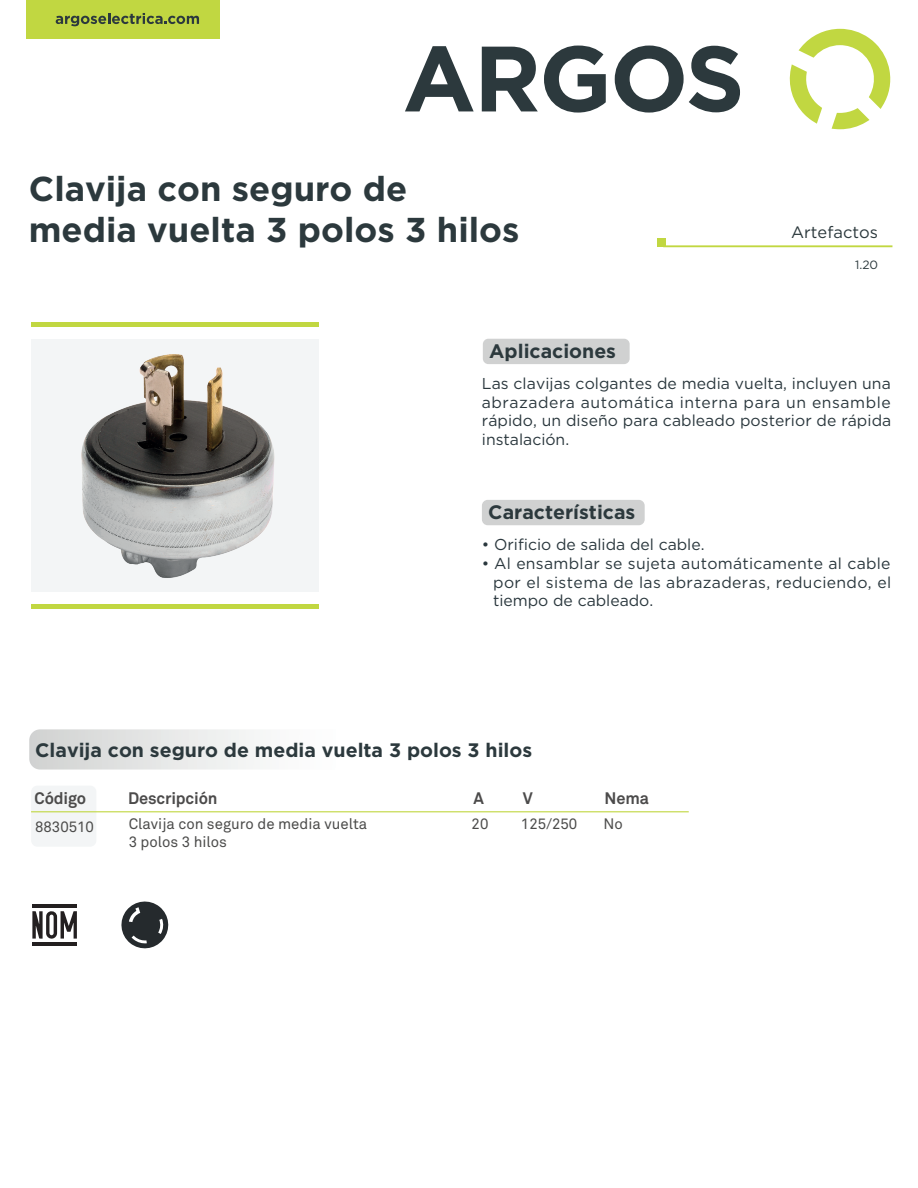
<style>
.page{position:relative;width:918px;height:1188px;background:#fff}
.page>*{position:absolute;margin:0;border:0;box-sizing:border-box;transform-origin:0 0}
.t1{font:700 34.5px/41.4px "Gotham";color:#2c393d}
.t2{font:700 19.5px "Gotham";color:#2c393d}
.t3{font:700 16.5px "Akkurat Pro";letter-spacing:-.01em;color:#4c4b4b}
.t4{font:16.5px "Gotham";color:#2c393d}
.t5{font:15.75px/18.9px "Gotham";letter-spacing:.005em;color:#2a373d;text-align:justify}
.t6{font:15px/18px "Akkurat Pro";color:#4c4c4b}
.t7{font:12px "Gotham";color:#2c393d}
</style>
<div class="page">
<div style="left:31px;top:339px;width:287px;height:253px;background:#f3f5f6"></div>
<div style="left:31px;top:322px;width:287px;height:5px;background:#c1d741"></div>
<div style="left:31px;top:604px;width:287px;height:5px;background:#c1d741"></div>
<svg style="left:121px;top:902px;width:47px;height:46px"></svg>
<img style="left:81px;top:354px;width:194px;height:224px">
<div style="left:31px;top:786px;width:65px;height:61px;background:#f3f5f6;border-radius:6px"></div>
<div style="left:26px;top:1px;width:194px;height:38px;background:#c1d741"></div>
<svg style="left:56px;top:13px;width:143px;height:13px"></svg>
<hr style="left:663px;top:245px;width:229px;height:2px;background:#c1d741">
<div style="left:657px;top:238px;width:9px;height:9px;background:#c1d741"></div>
<svg style="left:789px;top:29px;width:102px;height:100px"></svg>
<svg style="left:405px;top:46px;width:69px;height:65px"></svg>
<svg style="left:482px;top:47px;width:56px;height:64px"></svg>
<svg style="left:544px;top:46px;width:62px;height:67px"></svg>
<svg style="left:615px;top:46px;width:125px;height:67px"></svg>
<svg style="left:29px;top:729px;width:225px;height:41px"></svg>
<hr style="left:31px;top:811px;width:658px;height:1px;background:#c1d741">
<div style="left:483px;top:339px;width:147px;height:25px;background:#d0d1d1;border-radius:6px"></div>
<svg style="left:32px;top:911px;width:45px;height:28px"></svg>
<hr style="left:32px;top:942px;width:45px;height:3px;background:#231f20">
<hr style="left:32px;top:904px;width:45px;height:4px;background:#231f20">
<div style="left:482px;top:500px;width:163px;height:25px;background:#d0d1d1;border-radius:6px"></div>
<h1 class="t1" style="left:29px;top:167px;width:492px">Clavija con seguro de media vuelta 3 polos 3 hilos</h1>
<p class="t2" style="left:489px;top:338px;width:128px">Aplicaciones</p>
<p class="t4" style="left:791px;top:222px;width:88px">Artefactos</p>
<p class="t7" style="left:855px;top:257px;width:25px">1.20</p>
<p class="t5" style="left:482px;top:373px;width:411px">Las clavijas colgantes de media vuelta, incluyen una abrazadera automática interna para un ensamble rápido, un diseño para cableado posterior de rápida instalación.</p>
<p class="t2" style="left:488px;top:499px;width:149px">Características</p>
<p class="t5" style="left:482px;top:534px;width:224px">• Orificio de salida del cable.</p>
<p class="t5" style="left:493px;top:553px;width:400px;text-indent:-11px">• Al ensamblar se sujeta automáticamente al cable por el sistema de las abrazaderas, reduciendo, el tiempo de cableado.</p>
<p class="t2" style="left:35px;top:737px;width:499px">Clavija con seguro de media vuelta 3 polos 3 hilos</p>
<p class="t3" style="left:35px;top:788px;width:53px">Código</p>
<p class="t3" style="left:128px;top:788px;width:91px">Descripción</p>
<p class="t3" style="left:473px;top:788px;width:12px">A</p>
<p class="t3" style="left:523px;top:788px;width:11px">V</p>
<p class="t6" style="left:35px;top:818px;width:60px">8830510</p>
<p class="t6" style="left:129px;top:815px;width:240px">Clavija con seguro de media vuelta<br>3 polos 3 hilos</p>
<p class="t6" style="left:472px;top:815px;width:18px">20</p>
<p class="t6" style="left:521px;top:815px;width:58px">125/250</p>
<p class="t3" style="left:605px;top:788px;width:46px">Nema</p>
<p class="t6" style="left:604px;top:815px;width:21px">No</p>
</div>
